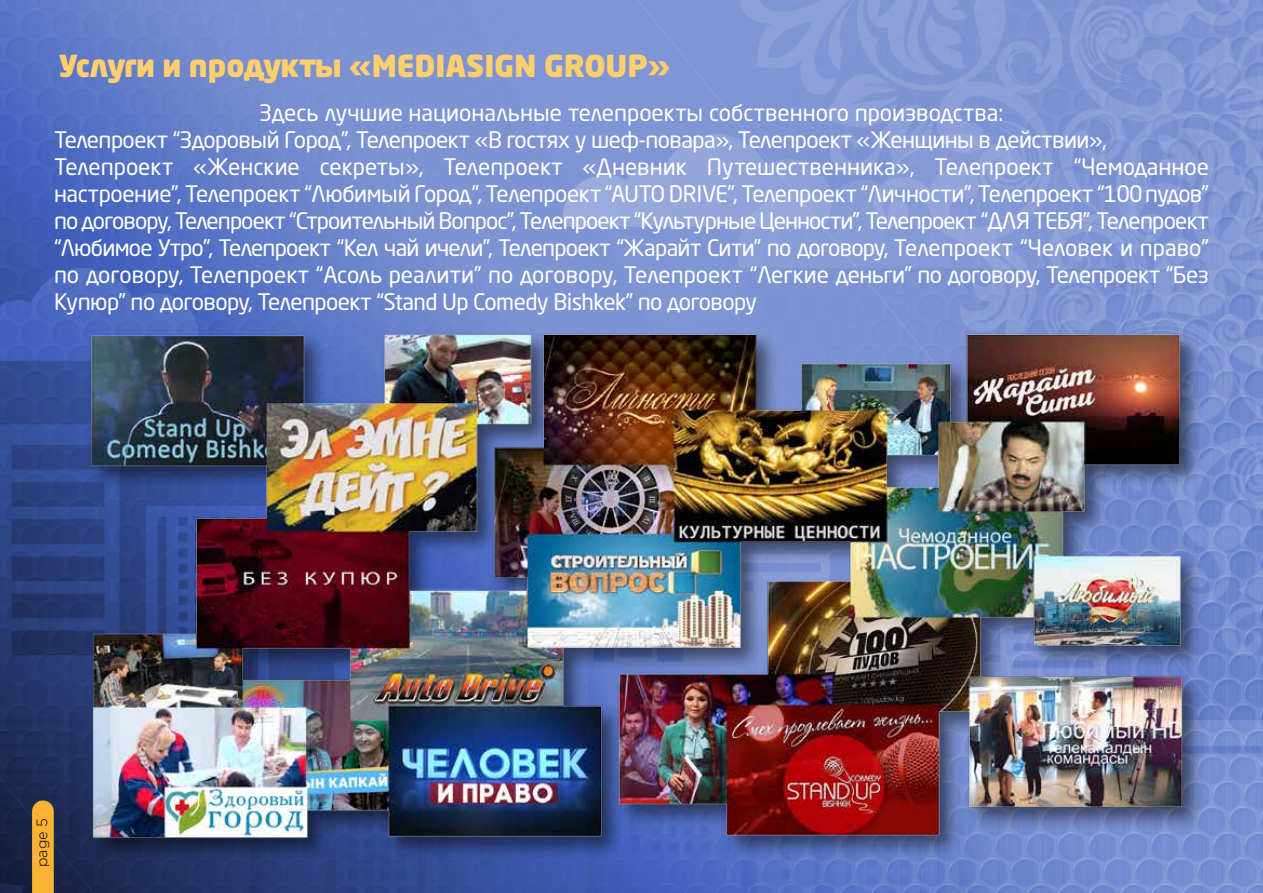
<style>
.page{position:relative;width:1263px;height:893px;background:#fff}
.page>*{position:absolute;margin:0;border:0;box-sizing:border-box;transform-origin:0 0}
.t1{font:900 30px "Neo Sans W1 G";color:#fecf6d}
.t2{font:22.5px/27px "Neo Sans W1 G";letter-spacing:-.025em;color:#fff}
.t3{font:300 14.4px "Babanov";color:#000}
</style>
<div class="page">
<img style="left:0;top:0;width:1263px;height:893px">
<img style="left:0;top:297px;width:1214px;height:590px">
<svg style="left:32px;top:800px;width:22px;height:93px;background:#efab35"></svg>
<h1 class="t1" style="left:59px;top:46px;width:613px">Услуги и продукты «MEDIASIGN GROUP»</h1>
<p class="t2" style="left:54px;top:98px;width:1156px;text-indent:205px">Здесь лучшие национальные телепроекты собственного производства:<br>Телепроект “Здоровый Город”, Телепроект «В гостях у шеф-повара», Телепроект «Женщины в действии», Телепроект «Женские секреты», Телепроект «Дневник Путешественника», Телепроект “Чемоданное настроение”, Телепроект “Любимый Город”, Телепроект “AUTO DRIVE”, Телепроект “Личности”, Телепроект “100 пудов” по договору, Телепроект “Строительный Вопрос”, Телепроект “Культурные Ценности”, Телепроект “ДЛЯ ТЕБЯ”, Телепроект “Любимое Утро”, Телепроект “Кел чай ичели”, Телепроект “Жарайт Сити” по договору, Телепроект “Человек и право” по договору, Телепроект “Асоль реалити” по договору, Телепроект “Легкие деньги” по договору, Телепроект “Без Купюр” по договору, Телепроект “Stand Up Comedy Bishkek” по договору</p>
<p class="t3" style="left:34px;top:867px;width:50px;rotate:-90deg">page 5</p>
</div>
